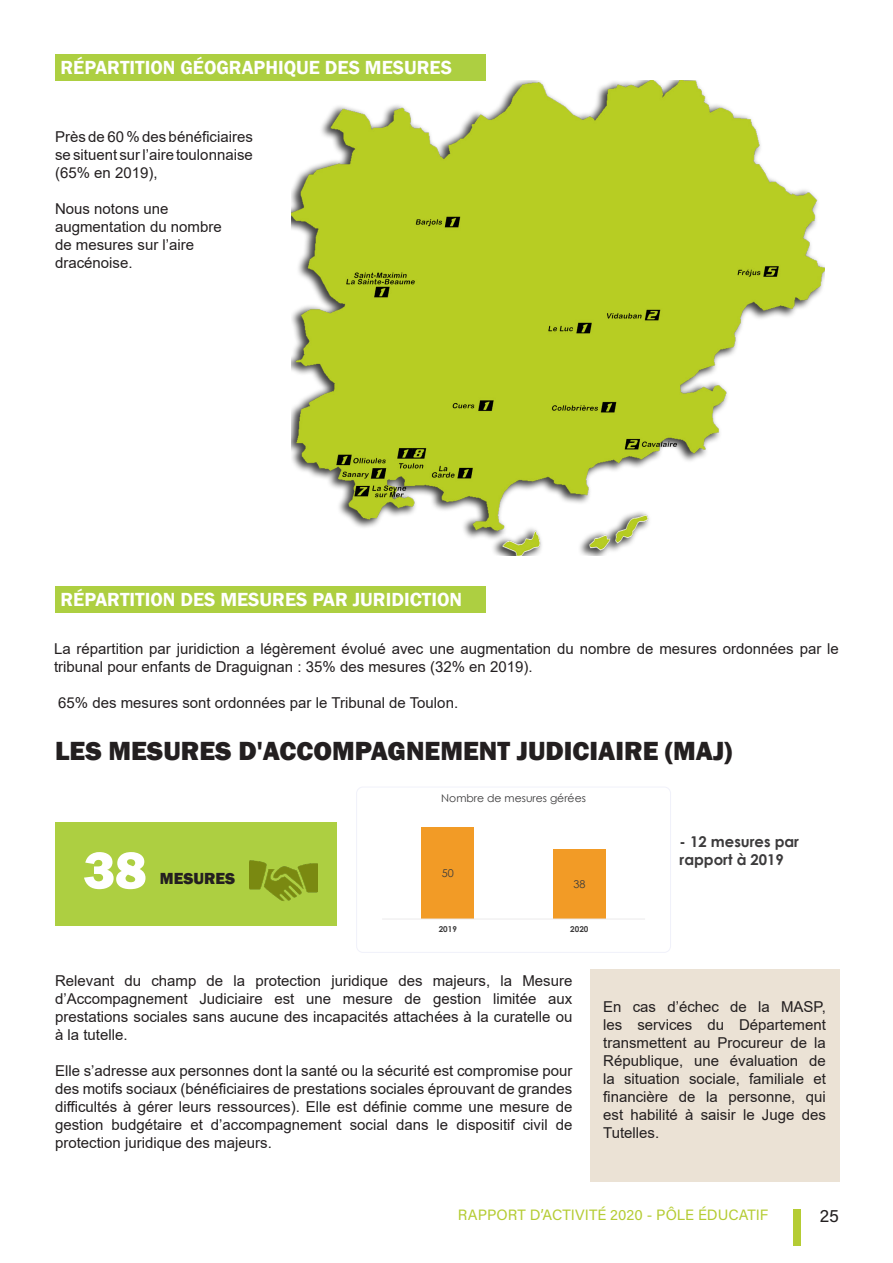
<style>
.page{position:relative;width:893px;height:1263px;background:#fff}
.page>*{position:absolute;margin:0;border:0;box-sizing:border-box;transform-origin:0 0}
.t1{font:800 54px "Franklin Gothic";color:#fff}
.t2{font:800 27px "Franklin Gothic";color:#231f20}
.t3{font:600 19.5px "Franklin Gothic";color:#fff}
.t4{font:18px "Acumin Variable Concept";color:#231f20}
.t5{font:800 16.5px "Franklin Gothic";color:#231f20}
.t6{font:15px/18px "Arial";color:#231f20;text-align:justify}
.t7{font:15px "Acumin Variable Concept";color:#b5cc34}
.t8{font:700 14.85px/17.9px "Century Gothic";color:#3c3b3c}
.t9{font:10.8px "Century Gothic";color:#3c3b3c}
.t10{font:700 8.1px "Century Gothic";color:#3c3b3c}
</style>
<div class="page">
<div style="left:794px;top:1209px;width:7px;height:37px;background:#b5cc34"></div>
<div style="left:55px;top:822px;width:282px;height:104px;background:#adcf41"></div>
<img style="left:250px;top:860px;width:67px;height:41px">
<div style="left:356px;top:787px;width:315px;height:165px;border:1px solid #f0f1fa;border-radius:6px"></div>
<div style="left:421px;top:827px;width:53px;height:92px;background:#f29b26"></div>
<div style="left:553px;top:849px;width:53px;height:70px;background:#f29b26"></div>
<hr style="left:382px;top:919px;width:263px;height:1px;background:#ebeaeb">
<div style="left:590px;top:969px;width:249px;height:212px;background:#ebe2d5"></div>
<div style="left:55px;top:54px;width:430px;height:27px;background:#adcf41"></div>
<img style="left:291px;top:81px;width:534px;height:474px">
<div style="left:55px;top:586px;width:430px;height:26px;background:#adcf41"></div>
<p class="t3" style="left:60px;top:56px;width:393px">RÉPARTITION GÉOGRAPHIQUE DES MESURES</p>
<p class="t6" style="left:55px;top:127px;width:199px">Près de 60 % des bénéficiaires se situent sur l’aire toulonnaise (65% en 2019),</p>
<p class="t6" style="left:55px;top:199px;width:168px;text-align:left">Nous notons une augmentation du nombre de mesures sur l’aire dracénoise.</p>
<p class="t3" style="left:60px;top:588px;width:403px">RÉPARTITION DES MESURES PAR JURIDICTION</p>
<p class="t6" style="left:54px;top:639px;width:786px">La répartition par juridiction a légèrement évolué avec une augmentation du nombre de mesures ordonnées par le tribunal pour enfants de Draguignan : 35% des mesures (32% en 2019).</p>
<p class="t6" style="left:58px;top:693px;width:401px">65% des mesures sont ordonnées par le Tribunal de Toulon.</p>
<p class="t2" style="left:55px;top:733px;width:679px">LES MESURES D'ACCOMPAGNEMENT JUDICIAIRE (MAJ)</p>
<p class="t9" style="left:441px;top:791px;width:146px">Nombre de mesures gérées</p>
<p class="t1" style="left:83px;top:835px;width:65px">38</p>
<p class="t5" style="left:160px;top:868px;width:77px">MESURES</p>
<p class="t9" style="left:442px;top:866px;width:13px">50</p>
<p class="t9" style="left:573px;top:877px;width:13px">38</p>
<p class="t10" style="left:439px;top:923px;width:20px">2019</p>
<p class="t10" style="left:570px;top:923px;width:20px">2020</p>
<p class="t8" style="left:680px;top:832px;width:121px">- 12 mesures par rapport à 2019</p>
<p class="t6" style="left:55px;top:972px;width:519px">Relevant du champ de la protection juridique des majeurs, la Mesure d’Accompagnement Judiciaire est une mesure de gestion limitée aux prestations sociales sans aucune des incapacités attachées à la curatelle ou à la tutelle.</p>
<p class="t6" style="left:55px;top:1062px;width:519px">Elle s’adresse aux personnes dont la santé ou la sécurité est compromise pour des motifs sociaux (bénéficiaires de prestations sociales éprouvant de grandes difficultés à gérer leurs ressources). Elle est définie comme une mesure de gestion budgétaire et d’accompagnement social dans le dispositif civil de protection juridique des majeurs.</p>
<p class="t6" style="left:603px;top:997px;width:224px">En cas d’échec de la MASP, les services du Département transmettent au Procureur de la République, une évaluation de la situation sociale, familiale et financière de la personne, qui est habilité à saisir le Juge des Tutelles.</p>
<p class="t7" style="left:458px;top:1204px;width:312px">RAPPORT D’ACTIVITÉ 2020 - PÔLE ÉDUCATIF</p>
<p class="t4" style="left:820px;top:1203px;width:21px">25</p>
</div>
